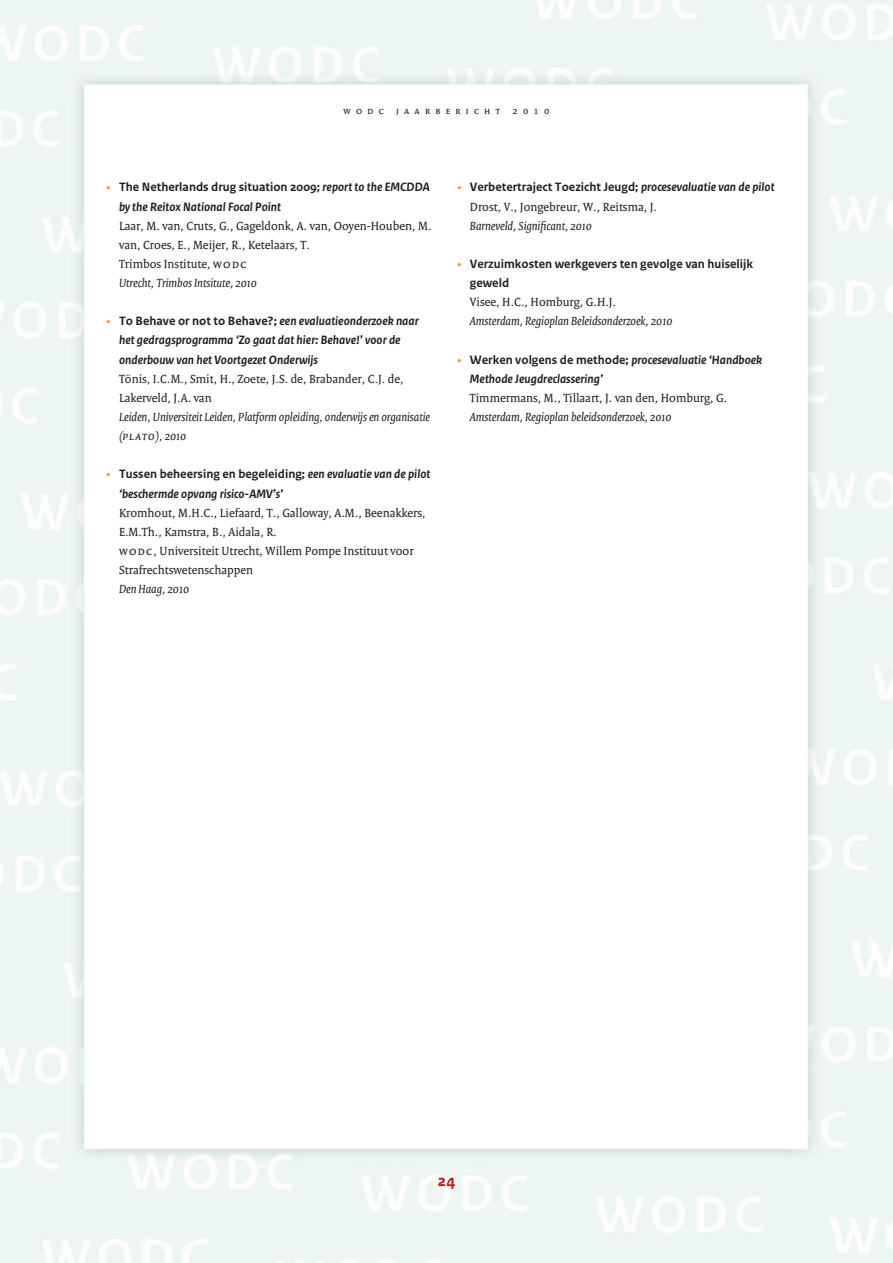
<style>
.page{position:relative;width:893px;height:1263px;background:#fff}
.page>*{position:absolute;margin:0;border:0;box-sizing:border-box;transform-origin:0 0}
.t1{font:700 16.5px "Rijksoverheid Sans Text";color:#bb1018}
.t2{font:12.75px/19.2px "Rijksoverheid Serif";color:#231f20}
.t3{font:italic 700 12.75px/19.2px "Rijksoverheid Sans Text";color:#231f20}
.t4{font:italic 12.75px/19.2px "Rijksoverheid Serif";color:#231f20}
.t5{font:700 12.75px/19.2px "Rijksoverheid Sans Text";color:#231f20}
.t6{font:10.5px "Rijksoverheid Serif";letter-spacing:.5em;color:#231f20}
.s1{font-family:"Rijksoverheid Serif";font-style:normal;color:#f7931d}
.s2{font-style:normal}
.s3{font-family:"Rijksoverheid Serif";color:#f7931d}
.s4{font-style:italic}
</style>
<div class="page">
<p class="t6" style="left:344px;top:104px;width:207px">wodc jaarbericht 2010</p>
<p class="t3" style="left:119px;top:178px;width:312px;text-indent:-13px"><span class="s1">•</span> <span class="s2">The Netherlands drug situation 2009;</span> report to the EMCDDA by the Reitox National Focal Point</p>
<p class="t2" style="left:119px;top:216px;width:314px">Laar, M. van, Cruts, G., Gageldonk, A. van, Ooyen-Houben, M. van, Croes, E., Meijer, R., Ketelaars, T.<br>Trimbos Institute, wodc</p>
<p class="t4" style="left:119px;top:273px;width:139px">Utrecht, Trimbos Intsitute, 2010</p>
<p class="t3" style="left:119px;top:312px;width:301px;text-indent:-13px"><span class="s1">•</span> <span class="s2">To Behave or not to Behave?;</span> een evaluatieonderzoek naar het gedragsprogramma ‘Zo gaat dat hier: Behave!’ voor de onderbouw van het Voortgezet Onderwijs</p>
<p class="t2" style="left:119px;top:369px;width:286px">Tönis, I.C.M., Smit, H., Zoete, J.S. de, Brabander, C.J. de,<br>Lakerveld, J.A. van</p>
<p class="t4" style="left:119px;top:407px;width:313px">Leiden, Universiteit Leiden, Platform opleiding, onderwijs en organisatie (plato), 2010</p>
<p class="t3" style="left:119px;top:465px;width:313px;text-indent:-13px"><span class="s1">•</span> <span class="s2">Tussen beheersing en begeleiding;</span> een evaluatie van de pilot ‘beschermde opvang risico-AMV’s’</p>
<p class="t2" style="left:119px;top:503px;width:308px">Kromhout, M.H.C., Liefaard, T., Galloway, A.M., Beenakkers, E.M.Th., Kamstra, B., Aidala, R.<br>wodc, Universiteit Utrecht, Willem Pompe Instituut voor Strafrechtswetenschappen</p>
<p class="t4" style="left:119px;top:579px;width:72px">Den Haag, 2010</p>
<p class="t5" style="left:457px;top:178px;width:319px"><span class="s3">•</span> Verbetertraject Toezicht Jeugd; <span class="s4">procesevaluatie van de pilot</span></p>
<p class="t2" style="left:470px;top:197px;width:189px">Drost, V., Jongebreur, W., Reitsma, J.</p>
<p class="t4" style="left:470px;top:216px;width:124px">Barneveld, Significant, 2010</p>
<p class="t5" style="left:470px;top:254px;width:285px;text-indent:-13px"><span class="s3">•</span> Verzuimkosten werkgevers ten gevolge van huiselijk geweld</p>
<p class="t2" style="left:470px;top:292px;width:148px">Visee, H.C., Homburg, G.H.J.</p>
<p class="t4" style="left:470px;top:312px;width:204px">Amsterdam, Regioplan Beleidsonderzoek, 2010</p>
<p class="t3" style="left:470px;top:350px;width:294px;text-indent:-13px"><span class="s1">•</span> <span class="s2">Werken volgens de methode;</span> procesevaluatie ‘Handboek<br>Methode Jeugdreclassering’</p>
<p class="t2" style="left:470px;top:388px;width:259px">Timmermans, M., Tillaart, J. van den, Homburg, G.</p>
<p class="t4" style="left:470px;top:407px;width:203px">Amsterdam, Regioplan beleidsonderzoek, 2010</p>
<p class="t1" style="left:438px;top:1172px;width:19px">24</p>
</div>
